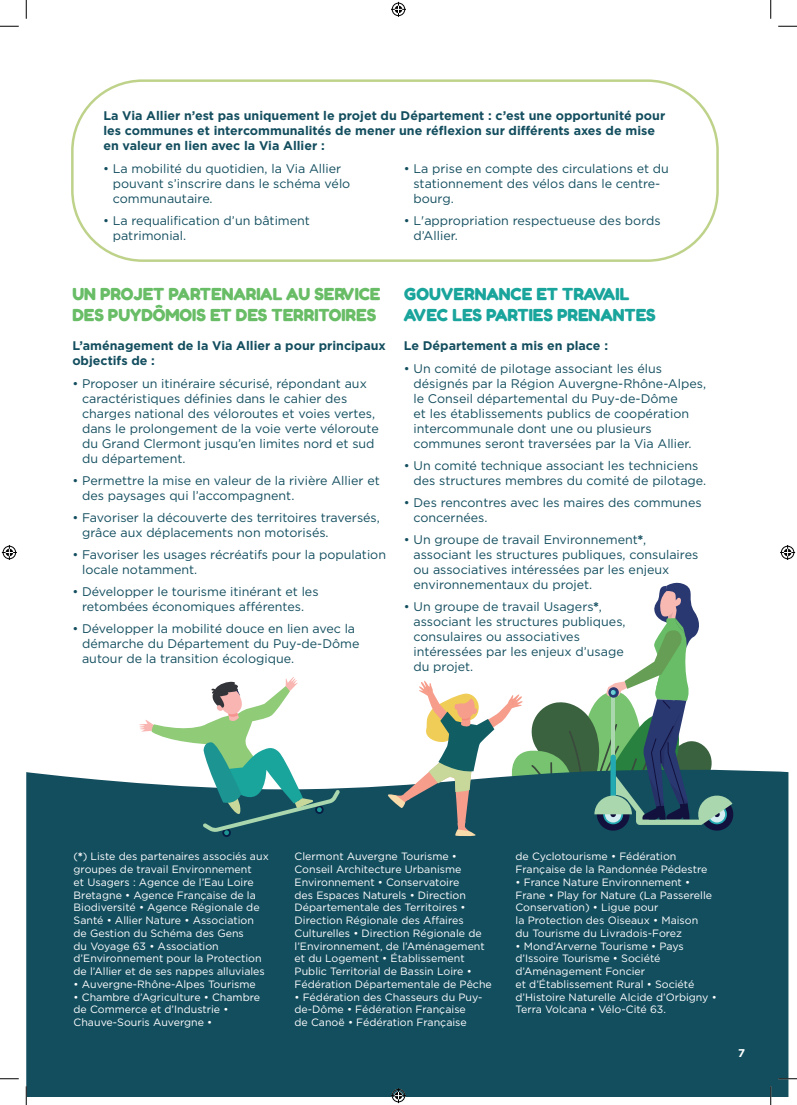
<style>
.page{position:relative;width:797px;height:1105px;background:#fff}
.page>*{position:absolute;margin:0;border:0;box-sizing:border-box;transform-origin:0 0}
.t1{font:700 17.5px/21px "Fredoka";color:#68bd66}
.t2{font:700 17.5px/21px "Fredoka";color:#19a49c}
.t3{font:12.5px/15px "Gotham";color:#134e5f}
.t4{font:700 12.5px/15px "Gotham";color:#134e5f}
.t5{font:700 11.25px "Gotham";color:#fff}
.t6{font:10.62px/12.8px "Gotham";color:#fff}
.s1{font-weight:900}
</style>
<div class="page">
<div style="left:26px;top:770px;width:762px;height:326px;background:#134e5f"></div>
<div style="left:71px;top:79px;width:647px;height:183px;border:2px solid #bed28a;border-radius:70px"></div>
<svg style="left:139px;top:677px;width:201px;height:160px"></svg>
<svg style="left:387px;top:582px;width:348px;height:254px"></svg>
<svg style="left:0;top:26px;width:19px;height:1px"></svg>
<svg style="left:778px;top:26px;width:19px;height:1px"></svg>
<svg style="left:0;top:1078px;width:19px;height:1px"></svg>
<svg style="left:778px;top:1078px;width:19px;height:1px"></svg>
<svg style="left:26px;top:0;width:1px;height:19px"></svg>
<svg style="left:26px;top:1086px;width:1px;height:19px"></svg>
<svg style="left:770px;top:0;width:1px;height:19px"></svg>
<svg style="left:770px;top:1086px;width:1px;height:19px"></svg>
<svg style="left:391px;top:2px;width:15px;height:15px"></svg>
<svg style="left:391px;top:1088px;width:15px;height:15px"></svg>
<svg style="left:2px;top:545px;width:15px;height:15px"></svg>
<svg style="left:780px;top:545px;width:15px;height:15px"></svg>
<p class="t4" style="left:103px;top:108px;width:563px">La Via Allier n’est pas uniquement le projet du Département : c’est une opportunité pour les communes et intercommunalités de mener une réflexion sur différents axes de mise en valeur en lien avec la Via Allier :</p>
<p class="t3" style="left:113px;top:161px;width:239px;text-indent:-10px">• La mobilité du quotidien, la Via Allier pouvant s’inscrire dans le schéma vélo communautaire.</p>
<p class="t3" style="left:113px;top:213px;width:199px;text-indent:-10px">• La requalification d’un bâtiment patrimonial.</p>
<p class="t3" style="left:413px;top:161px;width:257px;text-indent:-10px">• La prise en compte des circulations et du stationnement des vélos dans le centre&shy;bourg.</p>
<p class="t3" style="left:413px;top:213px;width:249px;text-indent:-10px">• L'appropriation respectueuse des bords d’Allier.</p>
<h1 class="t1" style="left:72px;top:284px;width:309px">UN PROJET PARTENARIAL AU SERVICE<br>DES PUYDÔMOIS ET DES TERRITOIRES</h1>
<p class="t4" style="left:72px;top:338px;width:315px">L’aménagement de la Via Allier a pour principaux objectifs de :</p>
<p class="t3" style="left:82px;top:375px;width:298px;text-indent:-10px">• Proposer un itinéraire sécurisé, répondant aux caractéristiques définies dans le cahier des charges national des véloroutes et voies vertes, dans le prolongement de la voie verte véloroute du Grand Clermont jusqu’en limites nord et sud du département.</p>
<p class="t3" style="left:82px;top:472px;width:299px;text-indent:-10px">• Permettre la mise en valeur de la rivière Allier et des paysages qui l’accompagnent.</p>
<p class="t3" style="left:82px;top:509px;width:299px;text-indent:-10px">• Favoriser la découverte des territoires traversés, grâce aux déplacements non motorisés.</p>
<p class="t3" style="left:82px;top:547px;width:305px;text-indent:-10px">• Favoriser les usages récréatifs pour la population locale notamment.</p>
<p class="t3" style="left:72px;top:584px;width:248px;text-align:center">• Développer le tourisme itinérant et les retombées économiques afférentes.</p>
<p class="t3" style="left:82px;top:621px;width:279px;text-indent:-10px">• Développer la mobilité douce en lien avec la démarche du Département du Puy-de-Dôme autour de la transition écologique.</p>
<h1 class="t2" style="left:404px;top:284px;width:253px">GOUVERNANCE ET TRAVAIL<br>AVEC LES PARTIES PRENANTES</h1>
<p class="t4" style="left:404px;top:338px;width:206px">Le Département a mis en place :</p>
<p class="t3" style="left:413px;top:360px;width:294px;text-indent:-10px">• Un comité de pilotage associant les élus désignés par la Région Auvergne-Rhône-Alpes, le Conseil départemental du Puy-de-Dôme<br>et les établissements publics de coopération intercommunale dont une ou plusieurs communes seront traversées par la Via Allier.</p>
<p class="t3" style="left:413px;top:457px;width:294px;text-indent:-10px">• Un comité technique associant les techniciens des structures membres du comité de pilotage.</p>
<p class="t3" style="left:413px;top:494px;width:289px;text-indent:-10px">• Des rencontres avec les maires des communes concernées.</p>
<p class="t3" style="left:413px;top:532px;width:286px;text-indent:-10px">• Un groupe de travail Environnement<span class="s1">*</span>, associant les structures publiques, consulaires ou associatives intéressées par les enjeux environnementaux du projet.</p>
<p class="t3" style="left:413px;top:599px;width:213px;text-indent:-10px">• Un groupe de travail Usagers<span class="s1">*</span>, associant les structures publiques, consulaires ou associatives intéressées par les enjeux d’usage du projet.</p>
<p class="t6" style="left:74px;top:850px;width:197px">(<span class="s1">*</span>) Liste des partenaires associés aux groupes de travail Environnement<br>et Usagers : Agence de l’Eau Loire Bretagne • Agence Française de la Biodiversité • Agence Régionale de Santé • Allier Nature • Association de Gestion du Schéma des Gens<br>du Voyage 63 • Association d’Environnement pour la Protection de l’Allier et de ses nappes alluviales</p>
<p class="t6" style="left:74px;top:977px;width:184px">• Auvergne-Rhône-Alpes Tourisme</p>
<p class="t6" style="left:74px;top:990px;width:188px">• Chambre d’Agriculture • Chambre de Commerce et d’Industrie •<br>Chauve-Souris Auvergne •</p>
<p class="t6" style="left:294px;top:850px;width:199px">Clermont Auvergne Tourisme • Conseil Architecture Urbanisme Environnement • Conservatoire<br>des Espaces Naturels • Direction Départementale des Territoires • Direction Régionale des Affaires Culturelles • Direction Régionale de l’Environnement, de l’Aménagement et du Logement • Établissement Public Territorial de Bassin Loire • Fédération Départementale de Pêche</p>
<p class="t6" style="left:294px;top:990px;width:189px">• Fédération des Chasseurs du Puy&shy;de-Dôme • Fédération Française<br>de Canoë • Fédération Française</p>
<p class="t6" style="left:515px;top:850px;width:193px">de Cyclotourisme • Fédération<br>Française de la Randonnée Pédestre</p>
<p class="t6" style="left:515px;top:875px;width:198px">• France Nature Environnement •<br>Frane • Play for Nature (La Passerelle<br>Conservation) • Ligue pour<br>la Protection des Oiseaux • Maison du Tourisme du Livradois-Forez</p>
<p class="t6" style="left:515px;top:939px;width:203px">• Mond’Arverne Tourisme • Pays d’Issoire Tourisme • Société d’Aménagement Foncier<br>et d’Établissement Rural • Société d’Histoire Naturelle Alcide d’Orbigny •<br>Terra Volcana • Vélo-Cité 63.</p>
<p class="t5" style="left:738px;top:1045px;width:8px">7</p>
</div>
